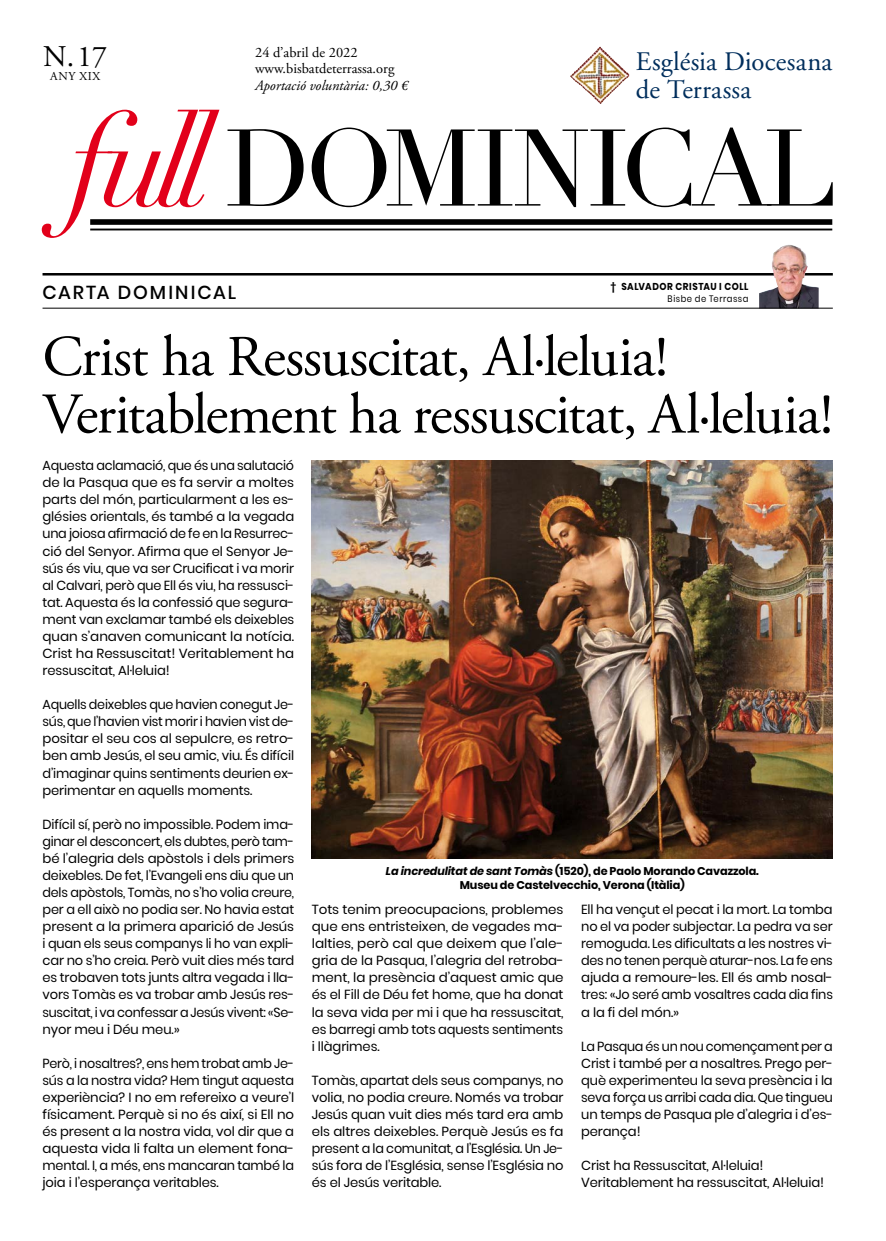
<style>
.page{position:relative;width:886px;height:1241px;background:#fff}
.page>*{position:absolute;margin:0;border:0;box-sizing:border-box;transform-origin:0 0}
.t1{font:106.88px "Didot LH";letter-spacing:-.055em;color:#000}
.t2{font:57.5px/57.5px "Adobe Garamond Pro";letter-spacing:-.015em;color:#000}
.t3{font:30px "Adobe Garamond Pro";color:#000}
.t4{font:26.75px/28.1px "Adobe Garamond";letter-spacing:.005em;color:#002e5c}
.t5{font:500 18.75px "Poppins";letter-spacing:.105em;color:#000}
.t6{font:14.38px/16.9px "Adobe Garamond Pro";color:#000}
.t7{font:italic 14.38px "Adobe Garamond Pro";color:#000}
.t8{font:13.12px/17px "Poppins";letter-spacing:-.01em;color:#000;text-align:justify}
.t9{font:12.12px "Adobe Garamond Pro";letter-spacing:.05em;color:#000}
.t10{font:700 11.25px/14.4px "Poppins";letter-spacing:-.01em;color:#000;text-align:center}
.t11{font:700 10px "Poppins";letter-spacing:.055em;color:#000;scale:.9 1}
.t12{font:9.38px "Poppins";letter-spacing:.06em;color:#000;scale:.9 1}
.s1{font-style:italic;font-size:126.12px;color:#e2001a}
.s2{font-style:italic}
</style>
<div class="page">
<div style="left:90px;top:219px;width:742px;height:6px;background:#000"></div>
<hr style="left:90px;top:228px;width:742px;height:2px;background:#000">
<img style="left:570px;top:46px;width:30px;height:32px">
<img style="left:312px;top:461px;width:521px;height:396px">
<hr style="left:43px;top:273px;width:790px;height:2px;background:#000">
<img style="left:759px;top:245px;width:60px;height:63px">
<hr style="left:43px;top:308px;width:790px;height:1px;background:#000">
<h3 class="t3" style="left:43px;top:38px;width:65px">N.17</h3>
<p class="t9" style="left:50px;top:69px;width:52px">ANY XIX</p>
<p class="t6" style="left:255px;top:44px;width:141px">24 d’abril de 2022 www.bisbatdeterrassa.org</p>
<p class="t7" style="left:255px;top:77px;width:154px">Aportació voluntària: 0,30 €</p>
<h3 class="t4" style="left:636px;top:48px;width:198px">Església Diocesana de Terrassa</h3>
<h1 class="t1" style="left:69px;top:105px;width:770px"><span class="s1">full</span> DOMINICAL</h1>
<h3 class="t5" style="left:43px;top:281px;width:195px">CARTA DOMINICAL</h3>
<p class="t11" style="left:610px;top:280px;width:155px">† SALVADOR CRISTAU I COLL</p>
<p class="t12" style="left:668px;top:293px;width:91px">Bisbe de Terrassa</p>
<h2 class="t2" style="left:43px;top:330px;width:792px">Crist ha Ressuscitat, Al·leluia!<br>Veritablement ha ressuscitat, Al·leluia!</h2>
<p class="t8" style="left:43px;top:457px;width:253px">Aquesta aclamació, que és una salutació de la Pasqua que es fa servir a moltes parts del món, particularment a les es&shy;glésies orientals, és també a la vegada una joiosa afirmació de fe en la Resurrec&shy;ció del Senyor. Afirma que el Senyor Je&shy;sús és viu, que va ser Crucificat i va morir al Calvari, però que Ell és viu, ha ressusci&shy;tat. Aquesta és la confessió que segura&shy;ment van exclamar també els deixebles quan s’anaven comunicant la notícia.<br>Crist ha Ressuscitat! Veritablement ha ressuscitat, Al·leluia!</p>
<p class="t8" style="left:43px;top:696px;width:253px">Aquells deixebles que havien conegut Je&shy;sús, que l’havien vist morir i havien vist de&shy;positar el seu cos al sepulcre, es retro&shy;ben amb Jesús, el seu amic, viu. És difícil d’imaginar quins sentiments deurien ex&shy;perimentar en aquells moments.</p>
<p class="t8" style="left:43px;top:815px;width:253px">Difícil sí, però no impossible. Podem ima&shy;ginar el desconcert, els dubtes, però tam&shy;bé l’alegria dels apòstols i dels primers deixebles. De fet, l’Evangeli ens diu que un dels apòstols, Tomàs, no s’ho volia creure, per a ell això no podia ser. No havia estat present a la primera aparició de Jesús i quan els seus companys li ho van expli&shy;car no s’ho creia. Però vuit dies més tard es trobaven tots junts altra vegada i lla&shy;vors Tomàs es va trobar amb Jesús res&shy;suscitat, i va confessar a Jesús vivent: «Se&shy;nyor meu i Déu meu.»</p>
<p class="t8" style="left:43px;top:1054px;width:253px">Però, i nosaltres?, ens hem trobat amb Je&shy;sús a la nostra vida? Hem tingut aquesta experiència? I no em refereixo a veure’l físicament. Perquè si no és així, si Ell no és present a la nostra vida, vol dir que a aquesta vida li falta un element fona&shy;mental. I, a més, ens mancaran també la joia i l’esperança veritables.</p>
<p class="t10" style="left:386px;top:863px;width:374px"><span class="s2">La incredulitat de sant Tomàs</span> (1520), de Paolo Morando Cavazzola.<br>Museu de Castelvecchio, Verona (Itàlia)</p>
<p class="t8" style="left:312px;top:900px;width:253px">Tots tenim preocupacions, problemes que ens entristeixen, de vegades ma&shy;lalties, però cal que deixem que l’ale&shy;gria de la Pasqua, l’alegria del retroba&shy;ment, la presència d’aquest amic que és el Fill de Déu fet home, que ha donat la seva vida per mi i que ha ressuscitat, es barregi amb tots aquests sentiments i llàgrimes.</p>
<p class="t8" style="left:312px;top:1071px;width:253px">Tomàs, apartat dels seus companys, no volia, no podia creure. Només va trobar Jesús quan vuit dies més tard era amb els altres deixebles. Perquè Jesús es fa present a la comunitat, a l’Església. Un Je&shy;sús fora de l’Església, sense l’Església no és el Jesús veritable.</p>
<p class="t8" style="left:581px;top:900px;width:253px">Ell ha vençut el pecat i la mort. La tomba no el va poder subjectar. La pedra va ser remoguda. Les dificultats a les nostres vi&shy;des no tenen perquè aturar-nos. La fe ens ajuda a remoure-les. Ell és amb nosal&shy;tres: «Jo seré amb vosaltres cada dia fins a la fi del món.»</p>
<p class="t8" style="left:581px;top:1037px;width:253px">La Pasqua és un nou començament per a Crist i també per a nosaltres. Prego per&shy;què experimenteu la seva presència i la seva força us arribi cada dia. Que tingueu un temps de Pasqua ple d’alegria i d’es&shy;perança!</p>
<p class="t8" style="left:581px;top:1156px;width:244px">Crist ha Ressuscitat, Al·leluia!<br>Veritablement ha ressuscitat, Al·leluia!</p>
</div>
